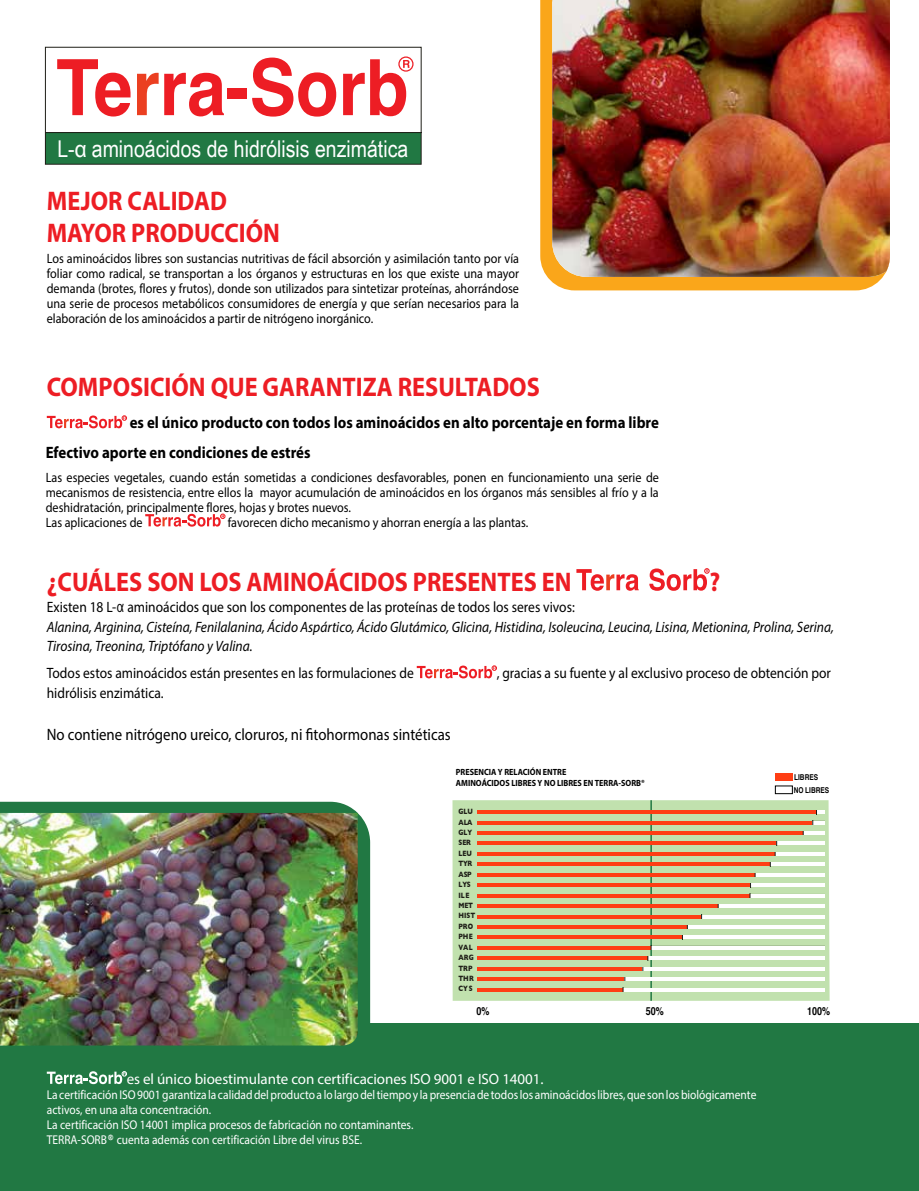
<style>
.page{position:relative;width:919px;height:1191px;background:#fff}
.page>*{position:absolute;margin:0;border:0;box-sizing:border-box;transform-origin:0 0}
.t1{font:700 27px/32.4px "Myriad Pro";color:#ed1d24;scale:.9 1}
.t2{font:23.1px "Arial Narrow";color:#fff}
.t3{font:700 16.5px "Myriad Pro";color:#000;scale:.9 1}
.t4{font:16.5px "Myriad Pro";color:#000;scale:.9 1}
.t5{font:italic 15px/19.5px "Myriad Pro";color:#000;scale:.9 1}
.t6{font:15px "Myriad Pro";color:#000;scale:.9 1}
.t7{font:15px "Myriad Pro";letter-spacing:-.005em;color:#fff}
.t8{font:13.5px/15px "Myriad Pro";color:#000;text-align:justify;scale:.9 1}
.t9{font:12.75px/15px "Myriad Pro";color:#fff;scale:.9 1}
.t10{font:700 11.1px "Helvetica";color:#000;scale:.81 1}
.t11{font:700 9px/10.5px "Myriad Pro";color:#000;scale:.9 1}
.t12{font:700 8.1px/12.6px "Helvetica";color:#000;scale:.81 1}
.t13{font:700 7.8px/10.4px "Gill Sans";color:#1e1e17;scale:.81 1}
.s1{font-style:normal}
.s2{font-family:"Letter Gothic Std";font-weight:700;font-style:normal}
.s3{font-family:"Lucida Sans"}
</style>
<div class="page">
<div style="left:0;top:1023px;width:918px;height:168px;background:#217843"></div>
<svg style="left:540px;top:0;width:343px;height:290px;fill:#faa61a"></svg>
<img style="left:552px;top:0;width:337px;height:277px">
<div style="left:47px;top:132px;width:372px;height:31px;background:#217843"></div>
<div style="left:45px;top:47px;width:376px;height:118px;border:1px solid #1e1e17"></div>
<svg style="left:57px;top:59px;width:74px;height:57px"></svg>
<svg style="left:137px;top:73px;width:87px;height:43px"></svg>
<div style="left:227px;top:88px;width:20px;height:11px;background:#ed1d24"></div>
<svg style="left:252px;top:58px;width:84px;height:59px"></svg>
<svg style="left:343px;top:59px;width:66px;height:57px"></svg>
<div style="left:398px;top:56px;width:15px;height:16px;border:1px solid #ed1d24;border-radius:50%"></div>
<svg style="left:47px;top:1071px;width:80px;height:13px"></svg>
<svg style="left:145px;top:514px;width:80px;height:12px"></svg>
<svg style="left:47px;top:415px;width:80px;height:13px"></svg>
<svg style="left:0;top:801px;width:370px;height:222px;fill:#217843"></svg>
<img style="left:0;top:813px;width:358px;height:232px">
<svg style="left:417px;top:665px;width:79px;height:13px"></svg>
<svg style="left:576px;top:569px;width:62px;height:22px"></svg>
<svg style="left:649px;top:568px;width:60px;height:23px"></svg>
<svg style="left:452px;top:800px;width:377px;height:200px;fill:#c1e1ae"></svg>
<hr style="left:650px;top:800px;width:1px;height:200px;background:#217843">
<svg style="left:477px;top:987px;width:145px;height:4px"></svg>
<svg style="left:622px;top:987px;width:202px;height:4px"></svg>
<hr style="left:477px;top:977px;width:347px;height:4px;background:#ff3e14">
<svg style="left:624px;top:977px;width:200px;height:4px"></svg>
<hr style="left:477px;top:967px;width:347px;height:3px;background:#ff3e14">
<svg style="left:642px;top:967px;width:182px;height:3px"></svg>
<hr style="left:477px;top:956px;width:347px;height:4px;background:#ff3e14">
<svg style="left:647px;top:956px;width:177px;height:4px"></svg>
<hr style="left:477px;top:946px;width:347px;height:3px;background:#ff3e14">
<svg style="left:650px;top:946px;width:174px;height:3px"></svg>
<hr style="left:477px;top:935px;width:347px;height:4px;background:#ff3e14">
<svg style="left:682px;top:935px;width:142px;height:4px"></svg>
<hr style="left:477px;top:925px;width:347px;height:3px;background:#ff3e14">
<svg style="left:687px;top:925px;width:137px;height:3px"></svg>
<svg style="left:477px;top:914px;width:224px;height:4px"></svg>
<svg style="left:701px;top:914px;width:123px;height:4px"></svg>
<hr style="left:477px;top:904px;width:347px;height:3px;background:#ff3e14">
<svg style="left:717px;top:904px;width:107px;height:3px"></svg>
<hr style="left:477px;top:894px;width:347px;height:3px;background:#ff3e14">
<svg style="left:749px;top:894px;width:75px;height:3px"></svg>
<hr style="left:477px;top:883px;width:347px;height:4px;background:#ff3e14">
<svg style="left:750px;top:883px;width:74px;height:4px"></svg>
<hr style="left:477px;top:873px;width:347px;height:3px;background:#ff3e14">
<svg style="left:754px;top:873px;width:70px;height:3px"></svg>
<hr style="left:477px;top:862px;width:347px;height:4px;background:#ff3e14">
<svg style="left:769px;top:862px;width:55px;height:4px"></svg>
<hr style="left:477px;top:852px;width:347px;height:3px;background:#ff3e14">
<svg style="left:774px;top:852px;width:50px;height:3px"></svg>
<hr style="left:477px;top:841px;width:347px;height:4px;background:#ff3e14">
<svg style="left:776px;top:841px;width:48px;height:4px"></svg>
<hr style="left:477px;top:831px;width:347px;height:4px;background:#ff3e14">
<svg style="left:802px;top:831px;width:22px;height:4px"></svg>
<hr style="left:477px;top:821px;width:347px;height:3px;background:#ff3e14">
<svg style="left:812px;top:821px;width:12px;height:3px"></svg>
<hr style="left:477px;top:810px;width:347px;height:4px;background:#ff3e14">
<svg style="left:816px;top:810px;width:8px;height:4px"></svg>
<div style="left:775px;top:773px;width:17px;height:8px;background:#ff3e14"></div>
<div style="left:775px;top:785px;width:17px;height:9px;border:1px solid #000"></div>
<h2 class="t2" style="left:57px;top:132px;width:352px">L-α aminoácidos de hidrólisis enzimática</h2>
<h1 class="t1" style="left:47px;top:183px;width:260px">MEJOR CALIDAD<br>MAYOR PRODUCCIÓN</h1>
<p class="t8" style="left:47px;top:251px;width:526px">Los aminoácidos libres son sustancias nutritivas de fácil absorción y asimilación tanto por vía foliar como radical, se transportan a los órganos y estructuras en los que existe una mayor demanda (brotes, flores y frutos), donde son utilizados para sintetizar proteínas, ahorrándose una serie de procesos metabólicos consumidores de energía y que serían necesarios para la elaboración de los aminoácidos a partir de nitrógeno inorgánico.</p>
<h1 class="t1" style="left:47px;top:369px;width:549px">COMPOSICIÓN QUE GARANTIZA RESULTADOS</h1>
<p class="t3" style="left:130px;top:412px;width:589px">es el único producto con todos los aminoácidos en alto porcentaje en forma libre</p>
<p class="t3" style="left:46px;top:442px;width:296px">Efectivo aporte en condiciones de estrés</p>
<p class="t8" style="left:46px;top:469px;width:682px;text-align:left">Las especies vegetales, cuando están sometidas a condiciones desfavorables, ponen en funcionamiento una serie de mecanismos de resistencia, entre ellos la mayor acumulación de aminoácidos en los órganos más sensibles al frío y a la deshidratación, principalmente flores, hojas y brotes nuevos.<br>Las aplicaciones de</p>
<p class="t8" style="left:228px;top:514px;width:335px">favorecen dicho mecanismo y ahorran energía a las plantas.</p>
<h1 class="t1" style="left:47px;top:564px;width:584px">¿CUÁLES SON LOS AMINOÁCIDOS PRESENTES EN</h1>
<h1 class="t1" style="left:709px;top:564px;width:14px">?</h1>
<p class="t5" style="left:47px;top:597px;width:876px"><span class="s1">Existen 18 L-</span><span class="s2">α</span> <span class="s1">aminoácidos que son los componentes de las proteínas de todos los seres vivos:<br></span>Alanina, Arginina, Cisteína, Fenilalanina, Ácido Aspártico, Ácido Glutámico, Glicina, Histidina, Isoleucina, Leucina, Lisina, Metionina, Prolina, Serina,<br>Tirosina, Treonina, Triptófano y Valina.</p>
<p class="t6" style="left:47px;top:664px;width:409px">Todos estos aminoácidos están presentes en las formulaciones de</p>
<p class="t6" style="left:496px;top:664px;width:373px">, gracias a su fuente y al exclusivo proceso de obtención por</p>
<p class="t6" style="left:47px;top:683px;width:131px">hidrólisis enzimática.</p>
<p class="t4" style="left:47px;top:724px;width:450px">No contiene nitrógeno ureico, cloruros, ni fitohormonas sintéticas</p>
<p class="t11" style="left:456px;top:766px;width:211px">PRESENCIA Y RELACIÓN ENTRE<br>AMINOÁCIDOS LIBRES Y NO LIBRES EN TERRA-SORB®</p>
<p class="t13" style="left:458px;top:806px;width:22px">GLU<br>ALA<br>GLY<br>SER<br>LEU<br>TYR<br>ASP<br>LYS<br>ILE<br>MET<br>HIST<br>PRO<br>PHE<br>VAL<br>ARG<br>TRP<br>THR<br>CYS</p>
<p class="t10" style="left:476px;top:1001px;width:18px">0%</p>
<p class="t10" style="left:645px;top:1001px;width:24px">50%</p>
<p class="t10" style="left:807px;top:1001px;width:30px">100%</p>
<p class="t12" style="left:793px;top:771px;width:45px">LIBRES<br>NO LIBRES</p>
<p class="t7" style="left:127px;top:1069px;width:418px">es el único bioestimulante con certificaciones ISO 9001 e ISO 14001.</p>
<p class="t9" style="left:47px;top:1087px;width:789px">La certificación ISO 9001 garantiza la calidad del producto a lo largo del tiempo y la presencia de todos los aminoácidos libres, que son los biológicamente activos, en una alta concentración.<br>La certificación ISO 14001 implica procesos de fabricación no contaminantes.<br>TERRA-SORB<span class="s3">®</span> cuenta además con certificación Libre del virus BSE.</p>
</div>
